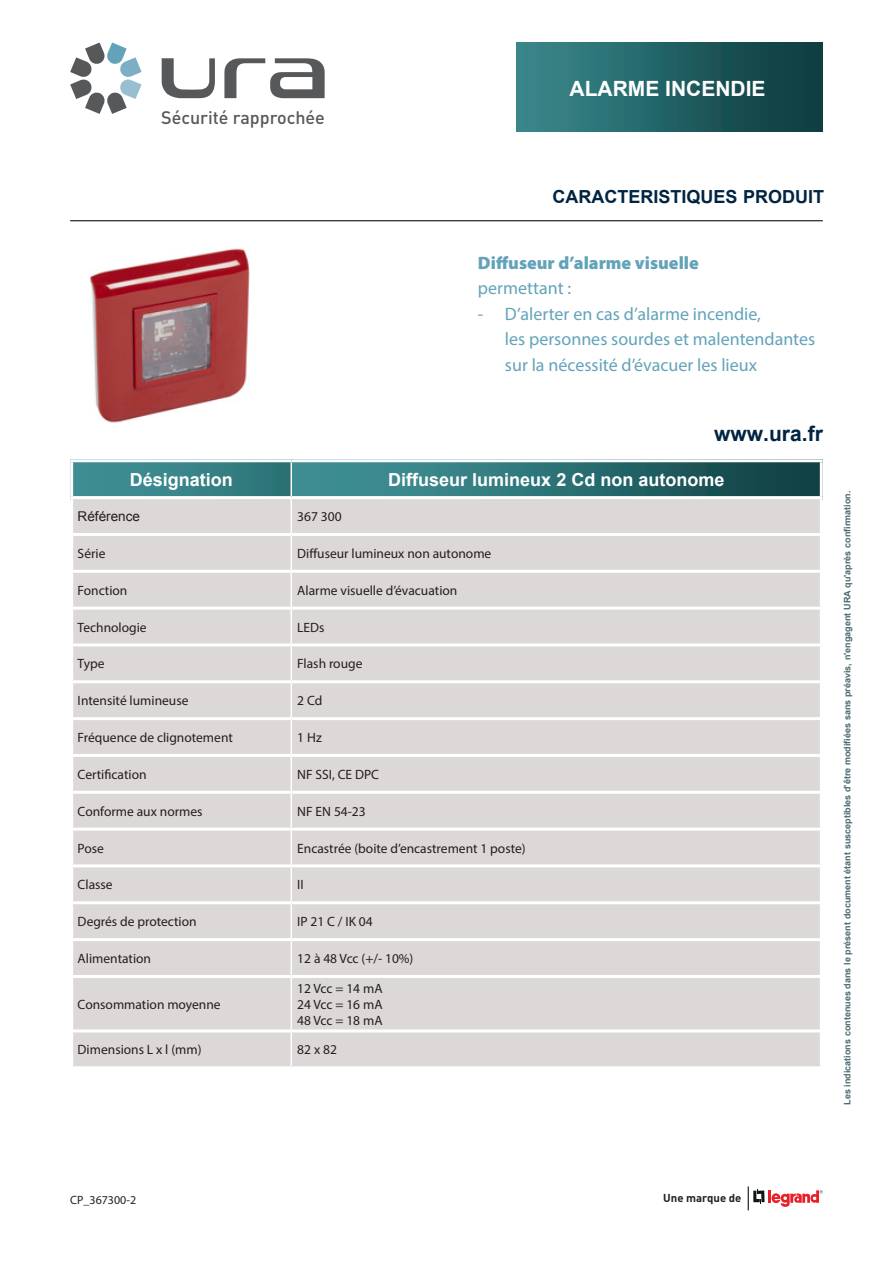
<style>
.page{position:relative;width:893px;height:1263px;background:#fff}
.page>*{position:absolute;margin:0;border:0;box-sizing:border-box;transform-origin:0 0}
.t1{font:700 21px "Arial";color:#fff}
.t2{font:700 21px "Arial";color:#002442}
.t3{font:18px/25.5px "Myriad Pro";color:#63a3b9}
.t4{font:700 18px "Arial";color:#fff}
.t5{font:900 18px "Myriad Pro";color:#63a3b9}
.t6{font:700 18px "Arial";color:#002442}
.t7{font:500 17.85px "DIN Pro";color:#57585a}
.t8{font:13.5px/16.2px "Myriad Pro";color:#231f20;text-align:justify}
.t9{font:13.5px "Arial";color:#231f20}
.t10{font:12px "Myriad Pro";color:#231f20}
.t11{font:700 11.4px "DIN Pro";color:#231f20}
.t12{font:700 9px "Arial";color:#486b6f}
</style>
<div class="page">
<hr style="left:70px;top:220px;width:753px;height:1px;background:#231f20">
<svg style="left:748px;top:1186px;width:75px;height:24px"></svg>
<svg style="left:162px;top:58px;width:53px;height:40px"></svg>
<svg style="left:70px;top:43px;width:72px;height:71px"></svg>
<svg style="left:224px;top:58px;width:101px;height:40px"></svg>
<div style="left:517px;top:43px;width:306px;height:89px;background:linear-gradient(to right,#3a898e,#0b393c)"></div>
<img style="left:90px;top:248px;width:160px;height:175px">
<div style="left:293px;top:459px;width:530px;height:40px;background:linear-gradient(to right,#44999e,#104144)"></div>
<div style="left:70px;top:459px;width:221px;height:40px;background:linear-gradient(to right,#419297,#2d7477)"></div>
<div style="left:73px;top:499px;width:747px;height:567px;background:#dcd8d7"></div>
<hr style="left:291px;top:499px;width:1px;height:34px;background:#fff">
<hr style="left:291px;top:536px;width:1px;height:34px;background:#fff">
<hr style="left:291px;top:573px;width:1px;height:34px;background:#fff">
<hr style="left:291px;top:610px;width:1px;height:33px;background:#fff">
<hr style="left:291px;top:646px;width:1px;height:34px;background:#fff">
<hr style="left:291px;top:683px;width:1px;height:34px;background:#fff">
<hr style="left:291px;top:720px;width:1px;height:34px;background:#fff">
<hr style="left:291px;top:757px;width:1px;height:34px;background:#fff">
<hr style="left:291px;top:794px;width:1px;height:34px;background:#fff">
<hr style="left:291px;top:831px;width:1px;height:33px;background:#fff">
<hr style="left:291px;top:867px;width:1px;height:34px;background:#fff">
<hr style="left:291px;top:904px;width:1px;height:34px;background:#fff">
<hr style="left:291px;top:941px;width:1px;height:34px;background:#fff">
<hr style="left:291px;top:978px;width:1px;height:51px;background:#fff">
<hr style="left:291px;top:1032px;width:1px;height:34px;background:#fff">
<hr style="left:70px;top:459px;width:221px;height:3px;background:#fff">
<hr style="left:70px;top:462px;width:3px;height:34px;background:#fff">
<hr style="left:291px;top:459px;width:532px;height:3px;background:#fff">
<hr style="left:820px;top:462px;width:3px;height:34px;background:#fff">
<hr style="left:70px;top:496px;width:221px;height:3px;background:#fff">
<hr style="left:291px;top:496px;width:532px;height:3px;background:#fff">
<hr style="left:70px;top:533px;width:221px;height:3px;background:#fff">
<hr style="left:291px;top:533px;width:532px;height:3px;background:#fff">
<hr style="left:70px;top:570px;width:221px;height:3px;background:#fff">
<hr style="left:291px;top:570px;width:532px;height:3px;background:#fff">
<hr style="left:70px;top:607px;width:221px;height:3px;background:#fff">
<hr style="left:291px;top:607px;width:532px;height:3px;background:#fff">
<hr style="left:70px;top:643px;width:221px;height:3px;background:#fff">
<hr style="left:291px;top:643px;width:532px;height:3px;background:#fff">
<hr style="left:70px;top:680px;width:221px;height:3px;background:#fff">
<hr style="left:291px;top:680px;width:532px;height:3px;background:#fff">
<hr style="left:70px;top:717px;width:221px;height:3px;background:#fff">
<hr style="left:291px;top:717px;width:532px;height:3px;background:#fff">
<hr style="left:70px;top:754px;width:221px;height:3px;background:#fff">
<hr style="left:291px;top:754px;width:532px;height:3px;background:#fff">
<hr style="left:70px;top:791px;width:221px;height:3px;background:#fff">
<hr style="left:291px;top:791px;width:532px;height:3px;background:#fff">
<hr style="left:70px;top:828px;width:221px;height:3px;background:#fff">
<hr style="left:291px;top:828px;width:532px;height:3px;background:#fff">
<hr style="left:70px;top:864px;width:221px;height:3px;background:#fff">
<hr style="left:291px;top:864px;width:532px;height:3px;background:#fff">
<hr style="left:70px;top:901px;width:221px;height:3px;background:#fff">
<hr style="left:291px;top:901px;width:532px;height:3px;background:#fff">
<hr style="left:70px;top:938px;width:221px;height:3px;background:#fff">
<hr style="left:291px;top:938px;width:532px;height:3px;background:#fff">
<hr style="left:70px;top:975px;width:221px;height:3px;background:#fff">
<hr style="left:291px;top:975px;width:532px;height:3px;background:#fff">
<hr style="left:70px;top:1029px;width:221px;height:3px;background:#fff">
<hr style="left:291px;top:1029px;width:532px;height:3px;background:#fff">
<h3 class="t7" style="left:161px;top:103px;width:165px">Sécurité rapprochée</h3>
<h1 class="t1" style="left:570px;top:74px;width:197px">ALARME INCENDIE</h1>
<h2 class="t6" style="left:553px;top:185px;width:273px">CARACTERISTIQUES PRODUIT</h2>
<h2 class="t5" style="left:478px;top:251px;width:222px">Diffuseur d’alarme visuelle</h2>
<h2 class="t3" style="left:478px;top:275px;width:95px">permettant :</h2>
<h2 class="t3" style="left:505px;top:301px;width:312px;text-indent:-27px">- D’alerter en cas d’alarme incendie,<br>les personnes sourdes et malentendantes sur la nécessité d’évacuer les lieux</h2>
<h1 class="t2" style="left:714px;top:420px;width:110px">www.ura.fr</h1>
<h2 class="t4" style="left:130px;top:468px;width:105px">Désignation</h2>
<h2 class="t4" style="left:388px;top:468px;width:338px">Diffuseur lumineux 2 Cd non autonome</h2>
<p class="t9" style="left:78px;top:507px;width:64px">Référence</p>
<p class="t8" style="left:297px;top:508px;width:46px">367 300</p>
<p class="t8" style="left:78px;top:545px;width:29px">Série</p>
<p class="t8" style="left:297px;top:545px;width:196px">Diffuseur lumineux non autonome</p>
<p class="t8" style="left:78px;top:582px;width:51px">Fonction</p>
<p class="t8" style="left:297px;top:582px;width:162px">Alarme visuelle d’évacuation</p>
<p class="t8" style="left:78px;top:619px;width:70px">Technologie</p>
<p class="t8" style="left:297px;top:619px;width:29px">LEDs</p>
<p class="t8" style="left:78px;top:655px;width:28px">Type</p>
<p class="t8" style="left:297px;top:655px;width:67px">Flash rouge</p>
<p class="t8" style="left:78px;top:692px;width:112px">Intensité lumineuse</p>
<p class="t8" style="left:297px;top:692px;width:27px">2 Cd</p>
<p class="t8" style="left:78px;top:729px;width:157px">Fréquence de clignotement</p>
<p class="t8" style="left:297px;top:729px;width:26px">1 Hz</p>
<p class="t8" style="left:78px;top:766px;width:70px">Certification</p>
<p class="t8" style="left:297px;top:766px;width:83px">NF SSI, CE DPC</p>
<p class="t8" style="left:78px;top:803px;width:126px">Conforme aux normes</p>
<p class="t8" style="left:297px;top:803px;width:70px">NF EN 54-23</p>
<p class="t8" style="left:78px;top:840px;width:28px">Pose</p>
<p class="t8" style="left:297px;top:840px;width:230px">Encastrée (boite d’encastrement 1 poste)</p>
<p class="t8" style="left:78px;top:876px;width:36px">Classe</p>
<p class="t8" style="left:297px;top:876px;width:8px">II</p>
<p class="t8" style="left:78px;top:913px;width:121px">Degrés de protection</p>
<p class="t8" style="left:297px;top:913px;width:77px">IP 21 C / IK 04</p>
<p class="t8" style="left:78px;top:950px;width:75px">Alimentation</p>
<p class="t8" style="left:297px;top:950px;width:118px">12 à 48 Vcc (+/- 10%)</p>
<p class="t8" style="left:78px;top:996px;width:145px">Consommation moyenne</p>
<p class="t8" style="left:297px;top:980px;width:87px">12 Vcc = 14 mA 24 Vcc = 16 mA 48 Vcc = 18 mA</p>
<p class="t8" style="left:78px;top:1041px;width:125px">Dimensions L x l (mm)</p>
<p class="t8" style="left:297px;top:1041px;width:41px">82 x 82</p>
<p class="t12" style="left:841px;top:1105px;width:616px;rotate:-90deg">Les indications contenues dans le présent document étant susceptibles d'être modifiées sans préavis, n'engagent URA qu'après confirmation.</p>
<p class="t10" style="left:70px;top:1192px;width:68px">CP_367300-2</p>
<p class="t11" style="left:663px;top:1188px;width:80px">Une marque de</p>
</div>
